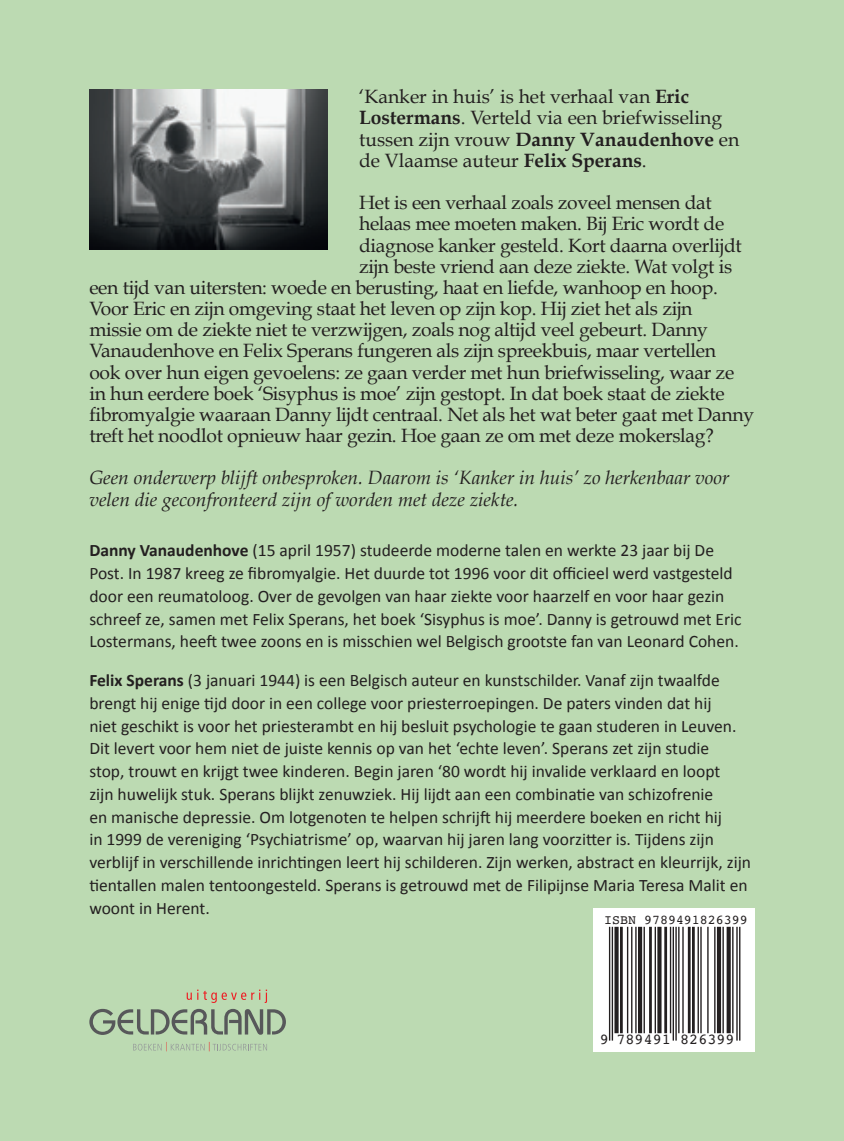
<style>
.page{position:relative;width:844px;height:1141px;background:#fff}
.page>*{position:absolute;margin:0;border:0;box-sizing:border-box;transform-origin:0 0}
.t1{font:19.25px/21.2px "Book Antiqua";letter-spacing:-.015em;color:#231f20}
.t2{font:italic 19.25px/21.2px "Book Antiqua";color:#231f20}
.t3{font:17.5px/22.8px "Calibri";color:#231f20}
.t4{font:15.05px "OCRB";color:#231f20}
.t5{font:13.3px "OCRB";color:#231f20}
.t6{font:300 condensed 9.45px "Frutiger";color:#ee1d23}
.s1{font-weight:700}
</style>
<div class="page">
<div style="left:0;top:0;width:843px;height:1141px;background:#bcdab2"></div>
<svg style="left:89px;top:1009px;width:197px;height:26px"></svg>
<svg style="left:133px;top:1044px;width:29px;height:6px"></svg>
<svg style="left:171px;top:1044px;width:33px;height:6px"></svg>
<svg style="left:212px;top:1044px;width:55px;height:6px"></svg>
<svg style="left:187px;top:990px;width:80px;height:13px"></svg>
<svg style="left:593px;top:908px;width:161px;height:144px;background:#e0dfdf"></svg>
<img style="left:89px;top:89px;width:239px;height:161px">
<hr style="left:608px;top:927px;width:2px;height:114px;background:#231f20">
<hr style="left:611px;top:927px;width:2px;height:114px;background:#231f20">
<svg style="left:614px;top:927px;width:4px;height:106px"></svg>
<hr style="left:620px;top:927px;width:2px;height:106px;background:#231f20">
<hr style="left:626px;top:927px;width:2px;height:106px;background:#231f20">
<hr style="left:631px;top:927px;width:1px;height:106px;background:#231f20">
<hr style="left:635px;top:927px;width:1px;height:106px;background:#231f20">
<div style="left:637px;top:927px;width:5px;height:106px;background:#231f20"></div>
<hr style="left:643px;top:927px;width:1px;height:106px;background:#231f20">
<hr style="left:649px;top:927px;width:2px;height:106px;background:#231f20">
<hr style="left:654px;top:927px;width:1px;height:106px;background:#231f20">
<svg style="left:657px;top:927px;width:4px;height:106px"></svg>
<hr style="left:664px;top:927px;width:3px;height:106px;background:#231f20">
<hr style="left:669px;top:927px;width:2px;height:106px;background:#231f20">
<hr style="left:672px;top:927px;width:1px;height:114px;background:#231f20">
<hr style="left:675px;top:927px;width:1px;height:114px;background:#231f20">
<hr style="left:678px;top:927px;width:1px;height:106px;background:#231f20">
<hr style="left:682px;top:927px;width:1px;height:106px;background:#231f20">
<hr style="left:687px;top:927px;width:3px;height:106px;background:#231f20">
<hr style="left:691px;top:927px;width:3px;height:106px;background:#231f20">
<hr style="left:697px;top:927px;width:1px;height:106px;background:#231f20">
<hr style="left:700px;top:927px;width:1px;height:106px;background:#231f20">
<hr style="left:707px;top:927px;width:1px;height:106px;background:#231f20">
<hr style="left:714px;top:927px;width:1px;height:106px;background:#231f20">
<svg style="left:716px;top:927px;width:4px;height:106px"></svg>
<hr style="left:722px;top:927px;width:1px;height:106px;background:#231f20">
<svg style="left:726px;top:927px;width:4px;height:106px"></svg>
<hr style="left:732px;top:927px;width:1px;height:106px;background:#231f20">
<hr style="left:736px;top:927px;width:1px;height:114px;background:#231f20">
<hr style="left:738px;top:927px;width:2px;height:114px;background:#231f20">
<p class="t1" style="left:359px;top:86px;width:381px">‘Kanker in huis’ is het verhaal van <span class="s1">Eric Lostermans</span>. Verteld via een briefwisseling tussen zijn vrouw <span class="s1">Danny Vanaudenhove</span> en de Vlaamse auteur <span class="s1">Felix Sperans</span>.</p>
<p class="t1" style="left:359px;top:192px;width:354px">Het is een verhaal zoals zoveel mensen dat</p>
<p class="t1" style="left:359px;top:213px;width:366px">helaas mee moeten maken. Bij Eric wordt de</p>
<p class="t1" style="left:359px;top:234px;width:384px">diagnose kanker gesteld. Kort daarna overlijdt</p>
<p class="t1" style="left:359px;top:256px;width:374px">zijn beste vriend aan deze ziekte. Wat volgt is</p>
<p class="t1" style="left:89px;top:277px;width:629px">een tijd van uitersten: woede en berusting, haat en liefde, wanhoop en hoop.</p>
<p class="t1" style="left:89px;top:298px;width:604px">Voor Eric en zijn omgeving staat het leven op zijn kop. Hij ziet het als zijn</p>
<p class="t1" style="left:89px;top:319px;width:620px">missie om de ziekte niet te verzwijgen, zoals nog altijd veel gebeurt. Danny</p>
<p class="t1" style="left:89px;top:340px;width:628px">Vanaudenhove en Felix Sperans fungeren als zijn spreekbuis, maar vertellen</p>
<p class="t1" style="left:89px;top:361px;width:646px">ook over hun eigen gevoelens: ze gaan verder met hun briefwisseling, waar ze</p>
<p class="t1" style="left:89px;top:383px;width:636px">in hun eerdere boek ‘Sisyphus is moe’ zijn gestopt. In dat boek staat de ziekte</p>
<p class="t1" style="left:89px;top:404px;width:666px">fibromyalgie waaraan Danny lijdt centraal. Net als het wat beter gaat met Danny</p>
<p class="t1" style="left:89px;top:425px;width:626px">treft het noodlot opnieuw haar gezin. Hoe gaan ze om met deze mokerslag?</p>
<p class="t2" style="left:89px;top:468px;width:641px">Geen onderwerp blijft onbesproken. Daarom is ‘Kanker in huis’ zo herkenbaar voor velen die geconfronteerd zijn of worden met deze ziekte.</p>
<p class="t3" style="left:89px;top:538px;width:653px"><span class="s1">Danny Vanaudenhove</span> (15 april 1957) studeerde moderne talen en werkte 23 jaar bij De Post. In 1987 kreeg ze fibromyalgie. Het duurde tot 1996 voor dit officieel werd vastgesteld door een reumatoloog. Over de gevolgen van haar ziekte voor haarzelf en voor haar gezin schreef ze, samen met Felix Sperans, het boek ‘Sisyphus is moe’. Danny is getrouwd met Eric Lostermans, heeft twee zoons en is misschien wel Belgisch grootste fan van Leonard Cohen.</p>
<p class="t3" style="left:89px;top:668px;width:663px"><span class="s1">Felix Sperans</span> (3 januari 1944) is een Belgisch auteur en kunstschilder. Vanaf zijn twaalfde brengt hij enige tijd door in een college voor priesterroepingen. De paters vinden dat hij<br>niet geschikt is voor het priesterambt en hij besluit psychologie te gaan studeren in Leuven.<br>Dit levert voor hem niet de juiste kennis op van het ‘echte leven’. Sperans zet zijn studie<br>stop, trouwt en krijgt twee kinderen. Begin jaren ‘80 wordt hij invalide verklaard en loopt<br>zijn huwelijk stuk. Sperans blijkt zenuwziek. Hij lijdt aan een combinatie van schizofrenie<br>en manische depressie. Om lotgenoten te helpen schrijft hij meerdere boeken en richt hij<br>in 1999 de vereniging ‘Psychiatrisme’ op, waarvan hij jaren lang voorzitter is. Tijdens zijn verblijf in verschillende inrichtingen leert hij schilderen. Zijn werken, abstract en kleurrijk, zijn tientallen malen tentoongesteld. Sperans is getrouwd met de Filipijnse Maria Teresa Malit en woont in Herent.</p>
<p class="t5" style="left:604px;top:909px;width:145px">ISBN 9789491826399</p>
<p class="t6" style="left:166px;top:1041px;width:4px">|</p>
<p class="t6" style="left:208px;top:1041px;width:4px">|</p>
<p class="t4" style="left:599px;top:1028px;width:136px">9 789491 826399</p>
</div>
